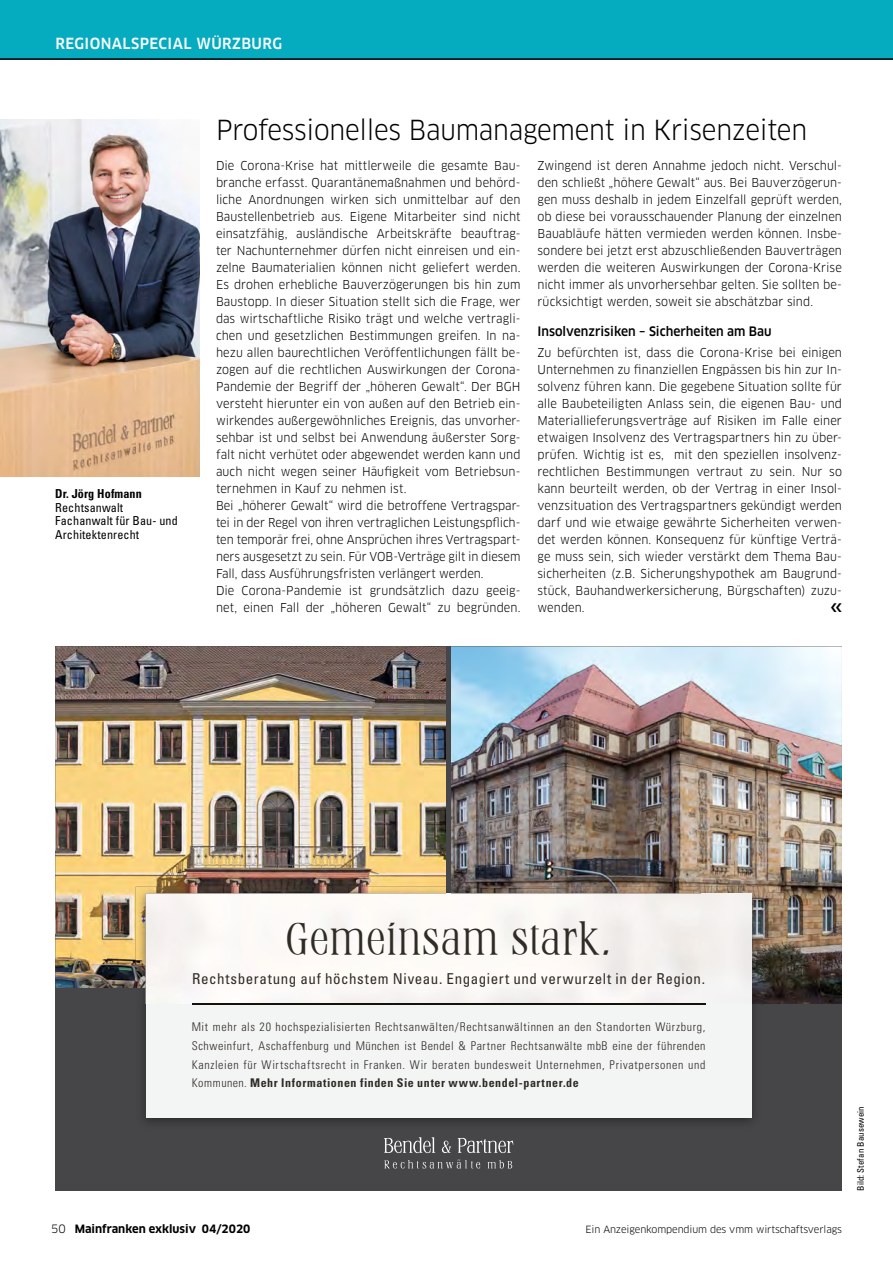
<style>
.page{position:relative;width:893px;height:1263px;background:#fff}
.page>*{position:absolute;margin:0;border:0;box-sizing:border-box;transform-origin:0 0}
.t1{font:300 46.5px "Stirling RR";letter-spacing:.025em;color:#2e2c25}
.t2{font:27px "Clan OT";letter-spacing:-.01em;color:#000;scale:.95 1}
.t3{font:condensed 15px "Univers LT Std";letter-spacing:.035em;color:#2e2c25}
.t4{font:500 15px "Clan OT";letter-spacing:.03em;color:#fff;scale:.95 1}
.t5{font:500 12.75px "Clan OT";color:#000;scale:.95 1}
.t6{font:condensed 12.3px/13.5px "Univers LT Std";letter-spacing:.01em;color:#000}
.t7{font:700 condensed 12.3px "Univers LT Std";letter-spacing:.01em;color:#000}
.t8{font:12px/17px "Clan OT";color:#000;text-align:justify;scale:.95 1}
.t9{font:300 condensed 12px/18.8px "Univers LT Std";letter-spacing:.055em;color:#2e2c25;text-align:justify}
.t10{font:700 11.25px "Clan OT";color:#000}
.t11{font:9.75px "Clan OT";letter-spacing:-.01em;color:#000}
.t12{font:condensed 9px "Univers LT Std";letter-spacing:.01em;color:#000}
.s1{font-weight:700}
.s2{font-weight:400}
</style>
<div class="page">
<div style="left:0;top:0;width:893px;height:60px;background:#05acc0"></div>
<hr style="left:0;top:58px;width:893px;height:2px;background:#000">
<img style="left:55px;top:646px;width:391px;height:342px">
<img style="left:451px;top:646px;width:391px;height:358px">
<div style="left:446px;top:646px;width:5px;height:247px;background:#464648"></div>
<div style="left:55px;top:1004px;width:787px;height:187px;background:#464648"></div>
<img style="left:136px;top:988px;width:10px;height:16px">
<img style="left:136px;top:887px;width:310px;height:101px">
<img style="left:451px;top:887px;width:311px;height:38px">
<img style="left:752px;top:925px;width:10px;height:79px">
<img style="left:144px;top:1004px;width:610px;height:118px">
<img style="left:146px;top:893px;width:606px;height:111px">
<div style="left:146px;top:1004px;width:606px;height:113px;background:#f3f4f4"></div>
<hr style="left:192px;top:1003px;width:514px;height:1px;background:#15120a">
<svg style="left:384px;top:1159px;width:96px;height:9px"></svg>
<svg style="left:487px;top:1160px;width:25px;height:8px"></svg>
<svg style="left:384px;top:1137px;width:51px;height:16px"></svg>
<svg style="left:442px;top:1141px;width:9px;height:12px"></svg>
<svg style="left:458px;top:1138px;width:55px;height:15px"></svg>
<img style="left:0;top:119px;width:199px;height:357px">
<p class="t4" style="left:55px;top:35px;width:240px">REGIONALSPECIAL WÜRZBURG</p>
<p class="t7" style="left:55px;top:486px;width:88px">Dr. Jörg Hofmann</p>
<p class="t6" style="left:55px;top:500px;width:124px">Rechtsanwalt<br>Fachanwalt für Bau- und<br>Architektenrecht</p>
<h2 class="t2" style="left:216px;top:114px;width:624px">Professionelles Baumanagement in Krisenzeiten</h2>
<p class="t8" style="left:216px;top:157px;width:322px;text-align:left">Die Corona-Krise hat mittlerweile die gesamte Bau&shy;branche erfasst. Quarantänemaßnahmen und behörd&shy;liche Anordnungen wirken sich unmittelbar auf den Baustellenbetrieb aus. Eigene Mitarbeiter sind nicht einsatzfähig, ausländische Arbeitskräfte beauftrag&shy;ter Nachunternehmer dürfen nicht einreisen und ein&shy;zelne Baumaterialien können nicht geliefert werden.<br>Es drohen erhebliche Bauverzögerungen bis hin zum Baustopp. In dieser Situation stellt sich die Frage, wer das wirtschaftliche Risiko trägt und welche vertragli&shy;chen und gesetzlichen Bestimmungen greifen. In na&shy;hezu allen baurechtlichen Veröffentlichungen fällt be&shy;zogen auf die rechtlichen Auswirkungen der Corona-Pandemie der Begriff der „höheren Gewalt“. Der BGH versteht hierunter ein von außen auf den Betrieb ein&shy;wirkendes außergewöhnliches Ereignis, das unvorher&shy;sehbar ist und selbst bei Anwendung äußerster Sorg&shy;falt nicht verhütet oder abgewendet werden kann und auch nicht wegen seiner Häufigkeit vom Betriebsun&shy;ternehmen in Kauf zu nehmen ist.<br>Bei „höherer Gewalt“ wird die betroffene Vertragspar&shy;tei in der Regel von ihren vertraglichen Leistungspflich&shy;ten temporär frei, ohne Ansprüchen ihres Vertragspart&shy;ners ausgesetzt zu sein. Für VOB-Verträge gilt in diesem Fall, dass Ausführungsfristen verlängert werden.<br>Die Corona-Pandemie ist grundsätzlich dazu geeig&shy;net, einen Fall der „höheren Gewalt“ zu begründen.</p>
<p class="t8" style="left:537px;top:157px;width:322px">Zwingend ist deren Annahme jedoch nicht. Verschul&shy;den schließt „höhere Gewalt“ aus. Bei Bauverzögerun&shy;gen muss deshalb in jedem Einzelfall geprüft werden, ob diese bei vorausschauender Planung der einzelnen Bauabläufe hätten vermieden werden können. Insbe&shy;sondere bei jetzt erst abzuschließenden Bauverträgen werden die weiteren Auswirkungen der Corona-Krise nicht immer als unvorhersehbar gelten. Sie sollten be&shy;rücksichtigt werden, soweit sie abschätzbar sind.</p>
<p class="t5" style="left:537px;top:324px;width:248px">Insolvenzrisiken – Sicherheiten am Bau</p>
<p class="t8" style="left:537px;top:344px;width:322px">Zu befürchten ist, dass die Corona-Krise bei einigen Unternehmen zu finanziellen Engpässen bis hin zur In&shy;solvenz führen kann. Die gegebene Situation sollte für alle Baubeteiligten Anlass sein, die eigenen Bau- und Materiallieferungsverträge auf Risiken im Falle einer etwaigen Insolvenz des Vertragspartners hin zu über&shy;prüfen. Wichtig ist es, mit den speziellen insolvenz&shy;rechtlichen Bestimmungen vertraut zu sein. Nur so kann beurteilt werden, ob der Vertrag in einer Insol&shy;venzsituation des Vertragspartners gekündigt werden darf und wie etwaige gewährte Sicherheiten verwen&shy;det werden können. Konsequenz für künftige Verträ&shy;ge muss sein, sich wieder verstärkt dem Thema Bau&shy;sicherheiten (z.B. Sicherungshypothek am Baugrund&shy;stück, Bauhandwerkersicherung, Bürgschaften) zuzu&shy;wenden.</p>
<h1 class="t1" style="left:285px;top:913px;width:328px">Gemeinsam stark.</h1>
<p class="t3" style="left:192px;top:969px;width:514px">Rechtsberatung auf höchstem Niveau. Engagiert und verwurzelt in der Region.</p>
<p class="t9" style="left:192px;top:1017px;width:515px">Mit mehr als 20 hochspezialisierten Rechtsanwälten/Rechtsanwältinnen an den Standorten Würzburg, Schweinfurt, Aschaffenburg und München ist Bendel &amp; Partner Rechtsanwälte mbB eine der führenden Kanzleien für Wirtschaftsrecht in Franken. Wir beraten bundesweit Unternehmen, Privatpersonen und Kommunen. <span class="s1">Mehr Informationen finden Sie unter www.bendel-partner.de</span></p>
<p class="t10" style="left:51px;top:1222px;width:201px"><span class="s2">50</span> Mainfranken exklusiv 04/2020</p>
<p class="t11" style="left:585px;top:1223px;width:258px">Ein Anzeigenkompendium des vmm wirtschaftsverlags</p>
<p class="t12" style="left:855px;top:1191px;width:86px;rotate:-90deg">Bild: Stefan Bausewein</p>
</div>
